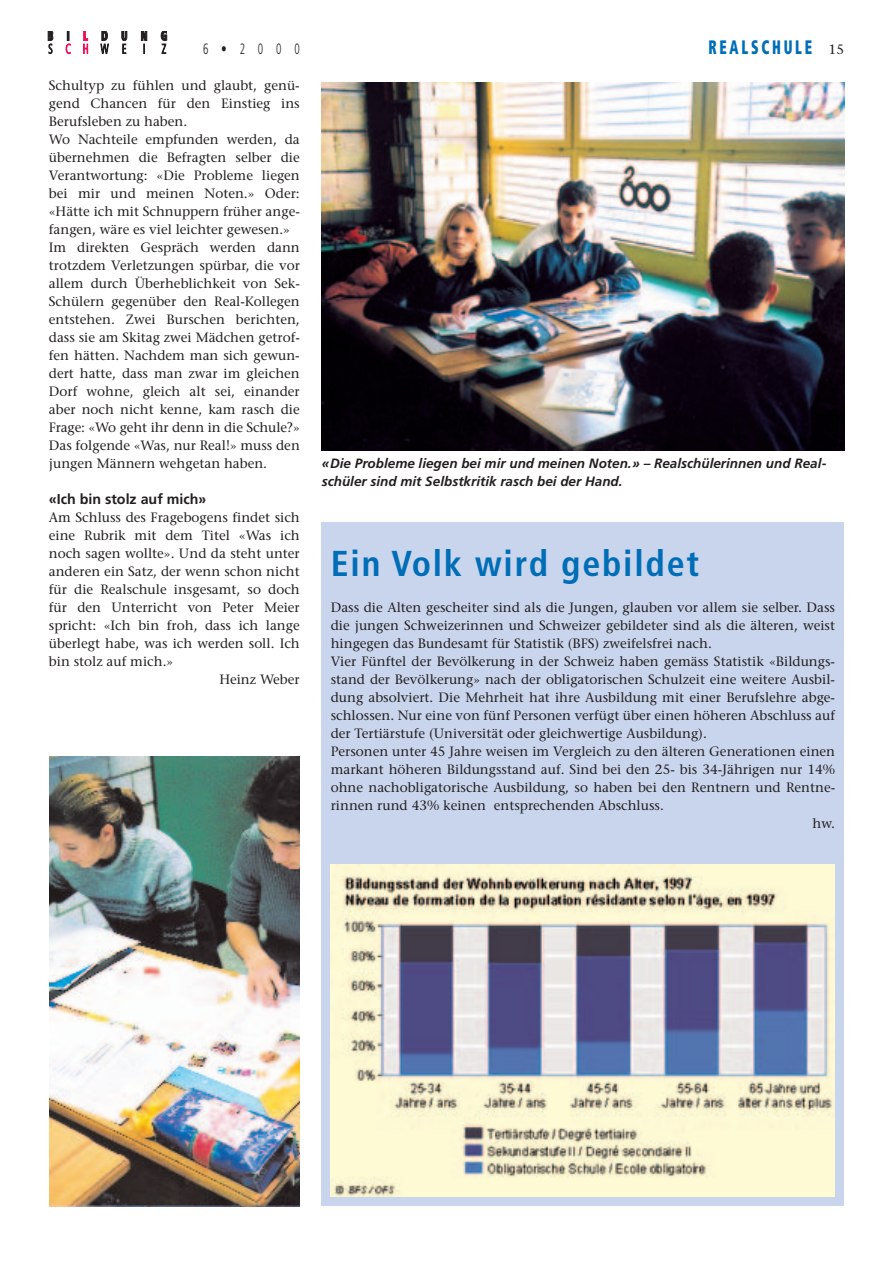
<style>
.page{position:relative;width:893px;height:1263px;background:#fff}
.page>*{position:absolute;margin:0;border:0;box-sizing:border-box;transform-origin:0 0}
.t1{font:700 condensed 36px "Frutiger";letter-spacing:.05em;color:#006db7}
.t2{font:900 condensed 19.5px "Frutiger";letter-spacing:.2em;color:#006db7;scale:.7 1}
.t3{font:300 condensed 15px "Frutiger";color:#231f20;scale:.75 1}
.t4{font:700 14.25px "Frutiger";color:#231f20}
.t5{font:13.5px/18px "Stone Serif";color:#231f20}
.t6{font:italic 700 13.5px/18px "Frutiger";color:#231f20}
.s1{font-family:"Stone Serif";font-weight:400;font-stretch:normal;font-size:13.5px;color:#231f20}
</style>
<div class="page">
<div style="left:322px;top:522px;width:522px;height:683px;background:#c9d5ec"></div>
<svg style="left:84px;top:31px;width:4px;height:23px"></svg>
<svg style="left:48px;top:31px;width:5px;height:23px"></svg>
<svg style="left:66px;top:31px;width:4px;height:23px"></svg>
<svg style="left:101px;top:31px;width:8px;height:23px"></svg>
<svg style="left:122px;top:31px;width:5px;height:23px"></svg>
<svg style="left:141px;top:31px;width:6px;height:23px"></svg>
<svg style="left:161px;top:31px;width:6px;height:23px"></svg>
<img style="left:331px;top:865px;width:504px;height:332px">
<img style="left:322px;top:82px;width:523px;height:368px">
<img style="left:50px;top:757px;width:249px;height:450px">
<p class="t3" style="left:203px;top:43px;width:130px">6 • 2 0 0 0</p>
<h2 class="t2" style="left:708px;top:39px;width:195px">REALSCHULE <span class="s1">15</span></h2>
<p class="t5" style="left:49px;top:78px;width:252px">Schultyp zu fühlen und glaubt, genü&shy;gend Chancen für den Einstieg ins Berufsleben zu haben.<br>Wo Nachteile empfunden werden, da übernehmen die Befragten selber die Verantwortung: «Die Probleme liegen bei mir und meinen Noten.» Oder: «Hätte ich mit Schnuppern früher ange&shy;fangen, wäre es viel leichter gewesen.» Im direkten Gespräch werden dann trotzdem Verletzungen spürbar, die vor allem durch Überheblichkeit von Sek-Schülern gegenüber den Real-Kollegen entstehen. Zwei Burschen berichten, dass sie am Skitag zwei Mädchen getrof&shy;fen hätten. Nachdem man sich gewun&shy;dert hatte, dass man zwar im gleichen Dorf wohne, gleich alt sei, einander aber noch nicht kenne, kam rasch die Frage: «Wo geht ihr denn in die Schule?» Das folgende «Was, nur Real!» muss den jungen Männern wehgetan haben.</p>
<p class="t4" style="left:49px;top:493px;width:159px">«Ich bin stolz auf mich»</p>
<p class="t5" style="left:49px;top:510px;width:252px">Am Schluss des Fragebogens findet sich</p>
<p class="t5" style="left:49px;top:528px;width:252px">eine Rubrik mit dem Titel «Was ich</p>
<p class="t5" style="left:49px;top:546px;width:252px">noch sagen wollte». Und da steht unter</p>
<p class="t5" style="left:49px;top:564px;width:252px">anderen ein Satz, der wenn schon nicht</p>
<p class="t5" style="left:49px;top:582px;width:252px">für die Realschule insgesamt, so doch</p>
<p class="t5" style="left:49px;top:600px;width:252px">für den Unterricht von Peter Meier</p>
<p class="t5" style="left:49px;top:618px;width:252px">spricht: «Ich bin froh, dass ich lange</p>
<p class="t5" style="left:49px;top:636px;width:252px">überlegt habe, was ich werden soll. Ich</p>
<p class="t5" style="left:49px;top:654px;width:126px">bin stolz auf mich.»</p>
<p class="t5" style="left:219px;top:672px;width:82px">Heinz Weber</p>
<p class="t6" style="left:322px;top:455px;width:506px">«Die Probleme liegen bei mir und meinen Noten.» – Realschülerinnen und Real&shy;schüler sind mit Selbstkritik rasch bei der Hand.</p>
<h1 class="t1" style="left:331px;top:549px;width:370px">Ein Volk wird gebildet</h1>
<p class="t5" style="left:331px;top:600px;width:506px">Dass die Alten gescheiter sind als die Jungen, glauben vor allem sie selber. Dass</p>
<p class="t5" style="left:331px;top:618px;width:506px">die jungen Schweizerinnen und Schweizer gebildeter sind als die älteren, weist</p>
<p class="t5" style="left:331px;top:636px;width:383px">hingegen das Bundesamt für Statistik (BFS) zweifelsfrei nach.</p>
<p class="t5" style="left:331px;top:654px;width:506px">Vier Fünftel der Bevölkerung in der Schweiz haben gemäss Statistik «Bildungs-</p>
<p class="t5" style="left:331px;top:672px;width:506px">stand der Bevölkerung» nach der obligatorischen Schulzeit eine weitere Ausbil-</p>
<p class="t5" style="left:331px;top:690px;width:506px">dung absolviert. Die Mehrheit hat ihre Ausbildung mit einer Berufslehre abge-</p>
<p class="t5" style="left:331px;top:708px;width:506px">schlossen. Nur eine von fünf Personen verfügt über einen höheren Abschluss auf</p>
<p class="t5" style="left:331px;top:726px;width:378px">der Tertiärstufe (Universität oder gleichwertige Ausbildung).</p>
<p class="t5" style="left:331px;top:744px;width:506px">Personen unter 45 Jahre weisen im Vergleich zu den älteren Generationen einen</p>
<p class="t5" style="left:331px;top:762px;width:506px">markant höheren Bildungsstand auf. Sind bei den 25- bis 34-Jährigen nur 14%</p>
<p class="t5" style="left:331px;top:780px;width:506px">ohne nachobligatorische Ausbildung, so haben bei den Rentnern und Rentne-</p>
<p class="t5" style="left:331px;top:798px;width:335px">rinnen rund 43% keinen entsprechenden Abschluss.</p>
<p class="t5" style="left:812px;top:816px;width:24px">hw.</p>
</div>
